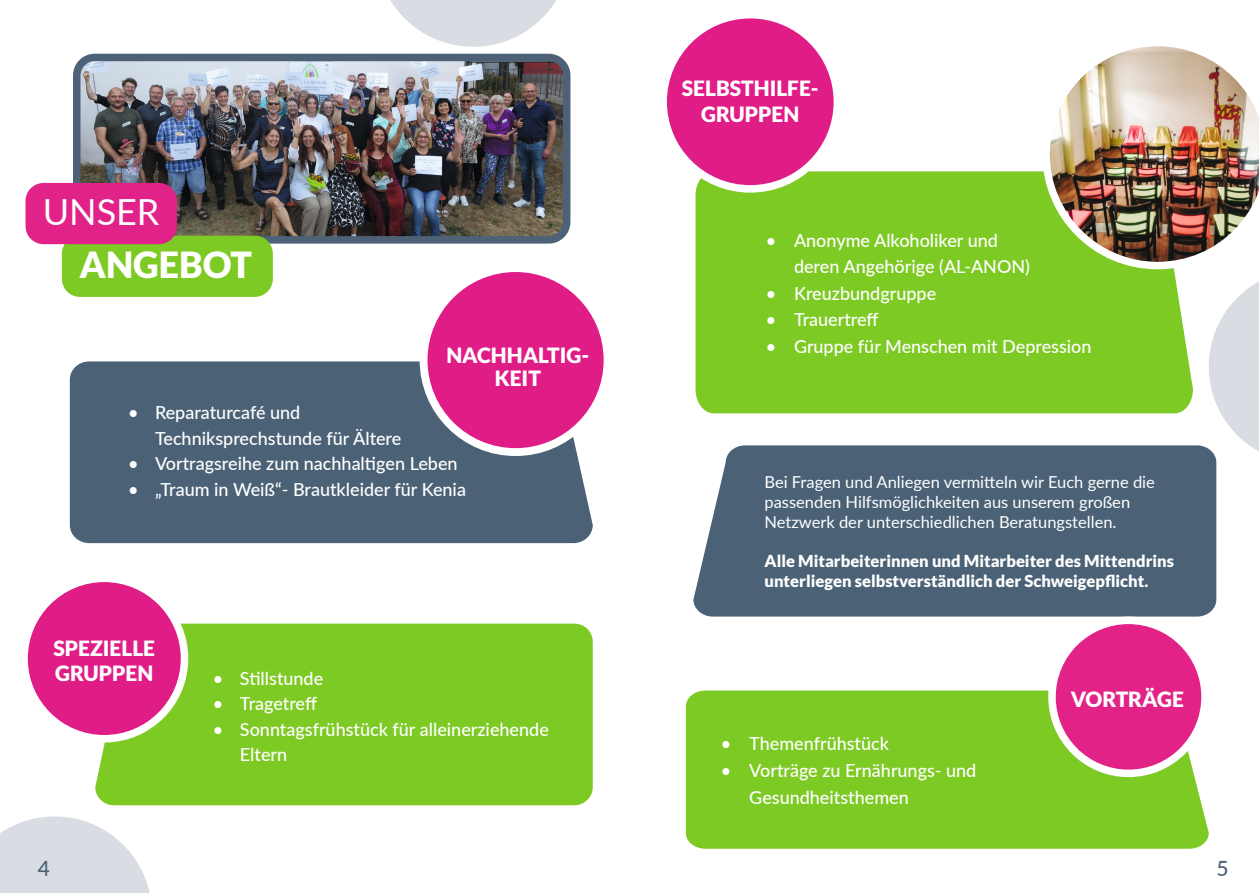
<style>
.page{position:relative;width:1259px;height:893px;background:#fff}
.page>*{position:absolute;margin:0;border:0;box-sizing:border-box;transform-origin:0 0}
.t1{font:900 36px "Lato";color:#fff}
.t2{font:36px "Lato";color:#fff}
.t3{font:900 21px/25.5px "Lato";color:#fff;text-align:center}
.t4{font:500 21px "Lato";color:#4d6277}
.t5{font:500 21px "Lato";color:#4b6276}
.t6{font:500 18px/25.5px "Lato";color:#fff}
.t7{font:16.5px/19.8px "Lato";color:#fff}
.t8{font:900 16.5px/19.8px "Lato";color:#fff}
</style>
<div class="page">
<img style="left:82px;top:63px;width:479px;height:172px">
<div style="left:73px;top:54px;width:497px;height:190px;border:8px solid #4d6277;border-radius:18px"></div>
<div style="left:695px;top:171px;width:498px;height:242px;background:#7eca25"></div>
<div style="left:95px;top:624px;width:498px;height:181px;background:#7eca25"></div>
<div style="left:686px;top:691px;width:522px;height:158px;background:#7eca25"></div>
<div style="left:70px;top:361px;width:523px;height:182px;background:#4b6276"></div>
<div style="left:693px;top:445px;width:523px;height:172px;background:#4b6276"></div>
<svg style="left:1208px;top:281px;width:51px;height:171px"></svg>
<div style="left:659px;top:11px;width:182px;height:182px;background:#e01c87;border:8px solid #fff;border-radius:50%"></div>
<img style="left:1042px;top:46px;width:217px;height:223px">
<div style="left:1048px;top:617px;width:160px;height:160px;background:#e22287;border:8px solid #fff;border-radius:50%"></div>
<svg style="left:390px;top:0;width:166px;height:47px"></svg>
<svg style="left:0;top:816px;width:150px;height:77px"></svg>
<div style="left:419px;top:264px;width:192px;height:192px;background:#e01c87;border:8px solid #fff;border-radius:50%"></div>
<div style="left:62px;top:236px;width:211px;height:61px;background:#7eca25;border-radius:18px"></div>
<div style="left:26px;top:183px;width:151px;height:61px;background:#e12288;border-radius:18px"></div>
<div style="left:20px;top:575px;width:168px;height:167px;background:#e01c87;border:8px solid #fff;border-radius:50%"></div>
<h1 class="t2" style="left:43px;top:186px;width:118px">UNSER</h1>
<h1 class="t1" style="left:79px;top:244px;width:174px">ANGEBOT</h1>
<p class="t3" style="left:446px;top:343px;width:144px;line-height:23.9px">NACHHALTIG-<br>KEIT</p>
<p class="t6" style="left:155px;top:399px;width:248px;text-indent:-27px">• Reparaturcafé und<br>Techniksprechstunde für Ältere</p>
<p class="t6" style="left:128px;top:450px;width:331px">• Vortragsreihe zum nachhaltigen Leben</p>
<p class="t6" style="left:128px;top:476px;width:339px">• „Traum in Weiß“- Brautkleider für Kenia</p>
<p class="t3" style="left:53px;top:636px;width:103px;line-height:24.2px;text-align:left">SPEZIELLE<br>GRUPPEN</p>
<p class="t5" style="left:38px;top:853px;width:14px">4</p>
<p class="t6" style="left:213px;top:665px;width:112px">• Stillstunde</p>
<p class="t6" style="left:213px;top:690px;width:106px">• Tragetreff</p>
<p class="t6" style="left:240px;top:716px;width:310px;text-indent:-27px">• Sonntagsfrühstück für alleinerziehende<br>Eltern</p>
<p class="t3" style="left:682px;top:76px;width:138px">SELBSTHILFE-<br>GRUPPEN</p>
<p class="t6" style="left:794px;top:226px;width:238px;line-height:26.5px;text-indent:-28px">• Anonyme Alkoholiker und deren Angehörige (AL-ANON)</p>
<p class="t6" style="left:766px;top:280px;width:172px">• Kreuzbundgruppe</p>
<p class="t6" style="left:766px;top:306px;width:114px">• Trauertreff</p>
<p class="t6" style="left:766px;top:333px;width:327px">• Gruppe für Menschen mit Depression</p>
<p class="t7" style="left:764px;top:472px;width:392px">Bei Fragen und Anliegen vermitteln wir Euch gerne die passenden Hilfsmöglichkeiten aus unserem großen<br>Netzwerk der unterschiedlichen Beratungstellen.</p>
<p class="t8" style="left:764px;top:551px;width:411px">Alle Mitarbeiterinnen und Mitarbeiter des Mittendrins unterliegen selbstverständlich der Schweigepflicht.</p>
<p class="t6" style="left:721px;top:730px;width:170px">• Themenfrühstück</p>
<p class="t6" style="left:749px;top:756px;width:229px;line-height:26.7px;text-indent:-28px">• Vorträge zu Ernährungs- und<br>Gesundheitsthemen</p>
<p class="t3" style="left:1070px;top:686px;width:115px">VORTRÄGE</p>
<p class="t4" style="left:1216px;top:853px;width:14px">5</p>
</div>
